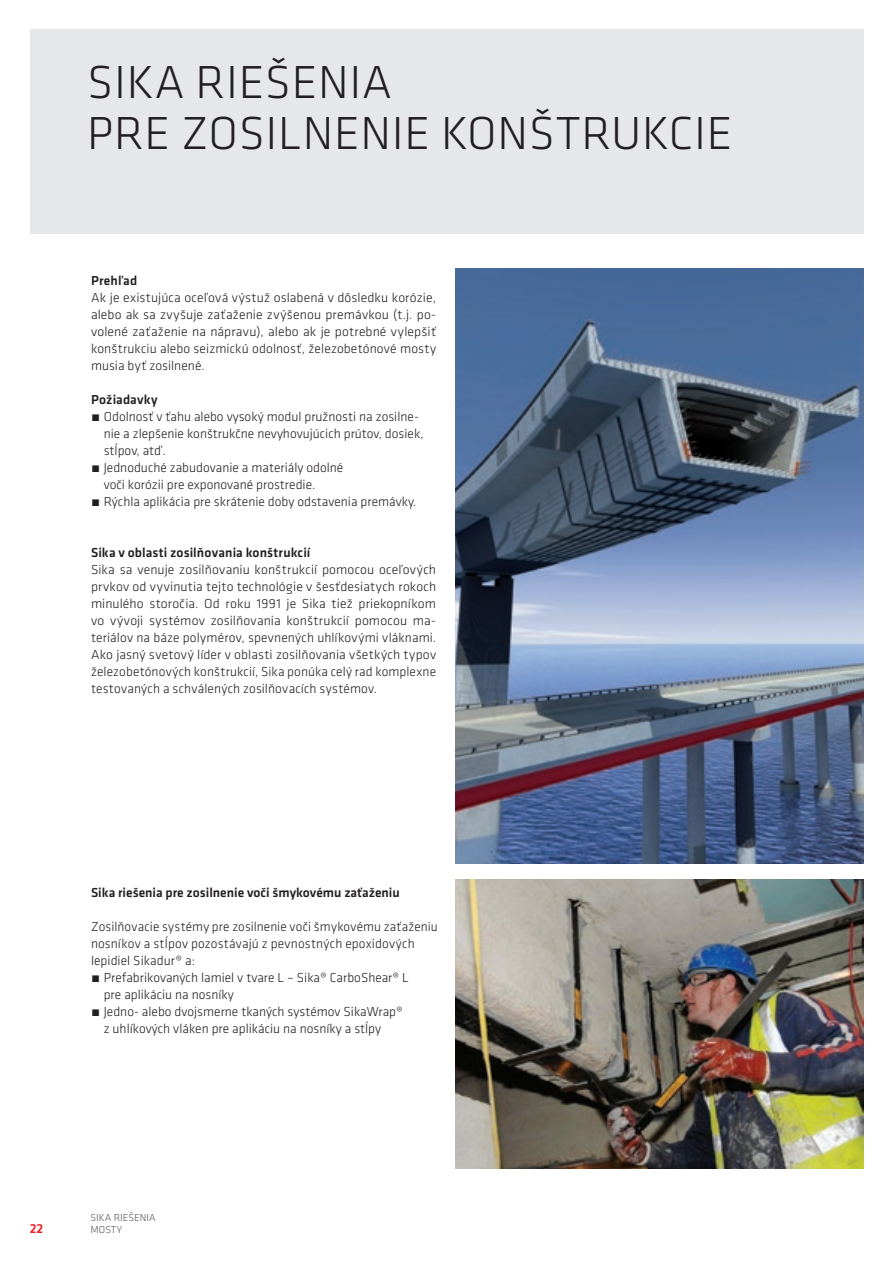
<style>
.page{position:relative;width:893px;height:1263px;background:#fff}
.page>*{position:absolute;margin:0;border:0;box-sizing:border-box;transform-origin:0 0}
.t1{font:300 48px "Klavika";color:#231f20}
.t2{font:300 13.5px/17px "Klavika";color:#231f20;text-align:justify}
.t3{font:500 13.5px "Klavika";color:#231f20}
.t4{font:500 13.5px "Klavika";color:#ee1d23}
.t5{font:300 10.5px/12.6px "Klavika";color:#57585a}
</style>
<div class="page">
<img style="left:455px;top:269px;width:408px;height:595px">
<img style="left:455px;top:880px;width:408px;height:288px">
<div style="left:30px;top:30px;width:833px;height:204px;background:#e6e7e9"></div>
<h1 class="t1" style="left:87px;top:53px;width:50px">Sika</h1>
<h1 class="t1" style="left:196px;top:53px;width:25px">riešenia</h1>
<h1 class="t1" style="left:87px;top:104px;width:27px">pre</h1>
<h1 class="t1" style="left:181px;top:104px;width:26px">zosilnenie</h1>
<h1 class="t1" style="left:441px;top:104px;width:27px">konštrukcie</h1>
<p class="t3" style="left:91px;top:271px;width:48px">Prehľad</p>
<p class="t2" style="left:91px;top:289px;width:347px">Ak je existujúca oceľová výstuž oslabená v dôsledku korózie, alebo ak sa zvyšuje zaťaženie zvýšenou premávkou (t.j. po&shy;volené zaťaženie na nápravu), alebo ak je potrebné vylepšiť konštrukciu alebo seizmickú odolnosť, železobetónové mosty musia byť zosilnené.</p>
<p class="t3" style="left:91px;top:390px;width:68px">Požiadavky</p>
<p class="t2" style="left:91px;top:408px;width:329px">́ Odolnosť v ťahu alebo vysoký modul pružnosti na zosilne-</p>
<p class="t2" style="left:104px;top:425px;width:321px">nie a zlepšenie konštrukčne nevyhovujúcich prútov, dosiek,</p>
<p class="t2" style="left:104px;top:442px;width:63px">stĺpov, atď.</p>
<p class="t2" style="left:91px;top:459px;width:254px">́ Jednoduché zabudovanie a materiály odolné</p>
<p class="t2" style="left:104px;top:476px;width:213px">voči korózii pre exponované prostredie.</p>
<p class="t2" style="left:91px;top:493px;width:327px">́ Rýchla aplikácia pre skrátenie doby odstavenia premávky.</p>
<p class="t3" style="left:91px;top:543px;width:221px">Sika v oblasti zosilňovania konštrukcií</p>
<p class="t2" style="left:91px;top:561px;width:347px">Sika sa venuje zosilňovaniu konštrukcií pomocou oceľových prvkov od vyvinutia tejto technológie v šesťdesiatych rokoch minulého storočia. Od roku 1991 je Sika tiež priekopníkom vo vývoji systémov zosilňovania konštrukcií pomocou ma&shy;teriálov na báze polymérov, spevnených uhlíkovými vláknami.<br>Ako jasný svetový líder v oblasti zosilňovania všetkých typov železobetónových konštrukcií, Sika ponúka celý rad komplexne testovaných a schválených zosilňovacích systémov.</p>
<p class="t3" style="left:91px;top:884px;width:310px">Sika riešenia pre zosilnenie voči šmykovému zaťaženiu</p>
<p class="t2" style="left:91px;top:918px;width:348px">Zosilňovacie systémy pre zosilnenie voči šmykovému zaťaženiu</p>
<p class="t2" style="left:91px;top:935px;width:325px">nosníkov a stĺpov pozostávajú z pevnostných epoxidových</p>
<p class="t2" style="left:91px;top:952px;width:106px">lepidiel Sikadur® a:</p>
<p class="t2" style="left:91px;top:969px;width:319px">́ Prefabrikovaných lamiel v tvare L – Sika® CarboShear® L</p>
<p class="t2" style="left:104px;top:986px;width:132px">pre aplikáciu na nosníky</p>
<p class="t2" style="left:91px;top:1003px;width:313px">́ Jedno- alebo dvojsmerne tkaných systémov SikaWrap®</p>
<p class="t2" style="left:104px;top:1020px;width:279px">z uhlíkových vláken pre aplikáciu na nosníky a stĺpy</p>
<p class="t4" style="left:30px;top:1219px;width:15px">22</p>
<p class="t5" style="left:91px;top:1211px;width:66px">SIKA RIEŠENIA<br>Mosty</p>
</div>
